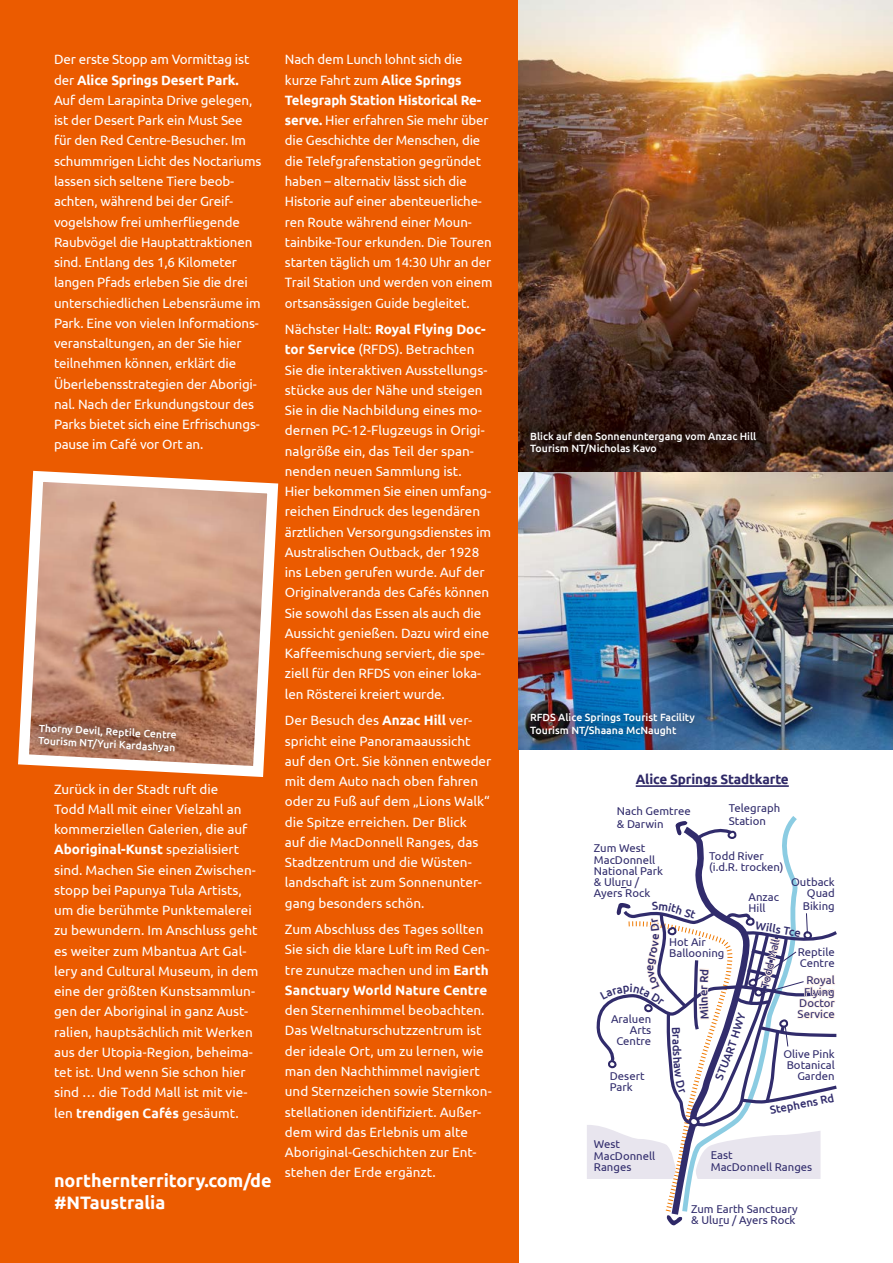
<style>
.page{position:relative;width:893px;height:1263px;background:#fff}
.page>*{position:absolute;margin:0;border:0;box-sizing:border-box;transform-origin:0 0}
.t1{font:700 18px "Ubuntu";color:#fff}
.t2{font:13.5px/20.2px "Ubuntu";letter-spacing:-.01em;color:#fff}
.T-NT_Body_Copy{font:700 13.5px "Ubuntu";letter-spacing:-.01em;color:#2e2867}
.t3{font:11.4px/11.4px "Ubuntu";color:#312c6c}
.t4{font:500 11.4px "Ubuntu";color:#312c6c}
.t5{font:500 10.5px "Ubuntu";color:#fff}
.s1{font-weight:700}
</style>
<div class="page">
<div style="left:0;top:0;width:519px;height:1263px;background:#eb5b00"></div>
<img style="left:519px;top:0;width:374px;height:473px">
<svg style="left:18px;top:470px;width:261px;height:307px;background:#ce997c"></svg>
<div style="left:522px;top:424px;width:242px;height:38px;background:#181716;opacity:.75"></div>
<div style="left:31px;top:715px;width:154px;height:45px;background:#181716;opacity:.75"></div>
<img style="left:519px;top:473px;width:374px;height:276px">
<div style="left:522px;top:705px;width:180px;height:39px;background:#181716;opacity:.75"></div>
<hr style="left:636px;top:785px;width:153px;height:2px;background:#2e2867">
<svg style="left:587px;top:821px;width:250px;height:405px"></svg>
<p class="t2" style="left:54px;top:49px;width:209px">Der erste Stopp am Vormittag ist der <span class="s1">Alice Springs Desert Park.<br></span>Auf dem Larapinta Drive gelegen, ist der Desert Park ein Must See für den Red Centre-Besucher. Im schummrigen Licht des Noctariums lassen sich seltene Tiere beob&shy;achten, während bei der Greif&shy;vogelshow frei umherfliegende<br>Raubvögel die Hauptattraktionen sind. Entlang des 1,6 Kilometer langen Pfads erleben Sie die drei unterschiedlichen Lebensräume im<br>Park. Eine von vielen Informations&shy;veranstaltungen, an der Sie hier teilnehmen können, erklärt die<br>Überlebensstrategien der Aborigi&shy;nal. Nach der Erkundungstour des<br>Parks bietet sich eine Erfrischungs&shy;pause im Café vor Ort an.</p>
<p class="t5" style="left:39px;top:721px;width:140px;rotate:3deg">Thorny Devil, Reptile Centre</p>
<p class="t5" style="left:39px;top:734px;width:139px;rotate:3deg">Tourism NT/Yuri Kardashyan</p>
<p class="t2" style="left:54px;top:778px;width:206px">Zurück in der Stadt ruft die<br>Todd Mall mit einer Vielzahl an kommerziellen Galerien, die auf<br><span class="s1">Aboriginal-Kunst</span> spezialisiert sind. Machen Sie einen Zwischen&shy;stopp bei Papunya Tula Artists, um die berühmte Punktemalerei zu bewundern. Im Anschluss geht es weiter zum Mbantua Art Gal&shy;lery and Cultural Museum, in dem eine der größten Kunstsammlun&shy;gen der Aboriginal in ganz Aust&shy;ralien, hauptsächlich mit Werken aus der Utopia-Region, beheima&shy;tet ist. Und wenn Sie schon hier sind … die Todd Mall ist mit vie&shy;len <span class="s1">trendigen Cafés</span> gesäumt.</p>
<p class="t1" style="left:54px;top:1170px;width:219px">northernterritory.com/de</p>
<p class="t1" style="left:54px;top:1192px;width:113px">#NTaustralia</p>
<p class="t2" style="left:285px;top:49px;width:209px">Nach dem Lunch lohnt sich die kurze Fahrt zum <span class="s1">Alice Springs Telegraph Station Historical Re&shy;serve.</span> Hier erfahren Sie mehr über die Geschichte der Menschen, die die Telefgrafenstation gegründet haben – alternativ lässt sich die Historie auf einer abenteuerliche&shy;ren Route während einer Moun&shy;tainbike-Tour erkunden. Die Touren starten täglich um 14:30 Uhr an der Trail Station und werden von einem ortsansässigen Guide begleitet.</p>
<p class="t2" style="left:285px;top:319px;width:204px">Nächster Halt: <span class="s1">Royal Flying Doc&shy;tor Service</span> (RFDS). Betrachten<br>Sie die interaktiven Ausstellungs&shy;stücke aus der Nähe und steigen<br>Sie in die Nachbildung eines mo&shy;dernen PC-12-Flugzeugs in Origi&shy;nalgröße ein, das Teil der span&shy;nenden neuen Sammlung ist.</p>
<p class="t2" style="left:285px;top:481px;width:208px">Hier bekommen Sie einen umfang&shy;reichen Eindruck des legendären ärztlichen Versorgungsdienstes im Australischen Outback, der 1928 ins Leben gerufen wurde. Auf der Originalveranda des Cafés können Sie sowohl das Essen als auch die Aussicht genießen. Dazu wird eine Kaffeemischung serviert, die spe&shy;ziell für den RFDS von einer loka&shy;len Rösterei kreiert wurde.</p>
<p class="t2" style="left:285px;top:710px;width:208px">Der Besuch des <span class="s1">Anzac Hill</span> ver&shy;spricht eine Panoramaaussicht auf den Ort. Sie können entweder mit dem Auto nach oben fahren oder zu Fuß auf dem „Lions Walk“ die Spitze erreichen. Der Blick<br>auf die MacDonnell Ranges, das<br>Stadtzentrum und die Wüsten&shy;landschaft ist zum Sonnenunter&shy;gang besonders schön.</p>
<p class="t2" style="left:285px;top:919px;width:208px">Zum Abschluss des Tages sollten<br>Sie sich die klare Luft im Red Cen&shy;tre zunutze machen und im <span class="s1">Earth<br>Sanctuary World Nature Centre </span>den Sternenhimmel beobachten.<br>Das Weltnaturschutzzentrum ist der ideale Ort, um zu lernen, wie man den Nachthimmel navigiert und Sternzeichen sowie Sternkon&shy;stellationen identifiziert. Außer&shy;dem wird das Erlebnis um alte<br>Aboriginal-Geschichten zur Ent&shy;stehen der Erde ergänzt.</p>
<p class="t5" style="left:530px;top:429px;width:228px">Blick auf den Sonnenuntergang vom Anzac Hill</p>
<p class="t5" style="left:530px;top:442px;width:128px">Tourism NT/Nicholas Kavo</p>
<p class="t5" style="left:530px;top:711px;width:166px">RFDS Alice Springs Tourist Facility</p>
<p class="t5" style="left:530px;top:723px;width:148px">Tourism NT/Shaana McNaught</p>
<p class="T-NT_Body_Copy" style="left:636px;top:771px;width:155px">Alice Springs Stadtkarte</p>
<p class="t3" style="left:617px;top:804px;width:75px;line-height:12.9px">Nach Gemtree &amp; Darwin</p>
<p class="t3" style="left:729px;top:801px;width:53px;line-height:12.9px">Telegraph<br>Station</p>
<p class="t3" style="left:594px;top:842px;width:71px">Zum West<br>MacDonnell<br>National Park &amp; Uluru /<br>Ayers Rock</p>
<p class="t3" style="left:709px;top:850px;width:76px">Todd River (i.d.R. trocken)</p>
<p class="t3" style="left:748px;top:891px;width:32px">Anzac<br>Hill</p>
<p class="t3" style="left:791px;top:876px;width:45px;text-align:right">Outback<br>Quad</p>
<p class="t3" style="left:803px;top:900px;width:33px">Biking</p>
<p class="t4" style="left:757px;top:918px;width:48px;rotate:10deg">Wills Tce</p>
<p class="t3" style="left:669px;top:936px;width:57px">Hot Air<br>Ballooning</p>
<p class="t3" style="left:759px;top:986px;width:52px;rotate:-77deg">Todd Mall</p>
<p class="t3" style="left:798px;top:945px;width:38px">Reptile<br>Centre</p>
<p class="t3" style="left:798px;top:974px;width:39px;text-align:right">Royal<br>Flying<br>Doctor<br>Service</p>
<p class="t3" style="left:611px;top:1013px;width:42px;text-align:right">Araluen<br>Arts<br>Centre</p>
<p class="t3" style="left:610px;top:1070px;width:36px">Desert<br>Park</p>
<p class="t3" style="left:594px;top:1138px;width:63px">West<br>MacDonnell<br>Ranges</p>
<p class="t3" style="left:783px;top:1047px;width:53px;text-align:right">Olive Pink<br>Botanical<br>Garden</p>
<p class="t4" style="left:768px;top:1103px;width:60px;rotate:-11deg">Stephens R</p>
<p class="t3" style="left:711px;top:1149px;width:103px">East<br>MacDonnell Ranges</p>
<p class="t3" style="left:691px;top:1203px;width:108px">Zum Earth Sanctuary &amp; Uluru / Ayers Rock</p>
</div>
